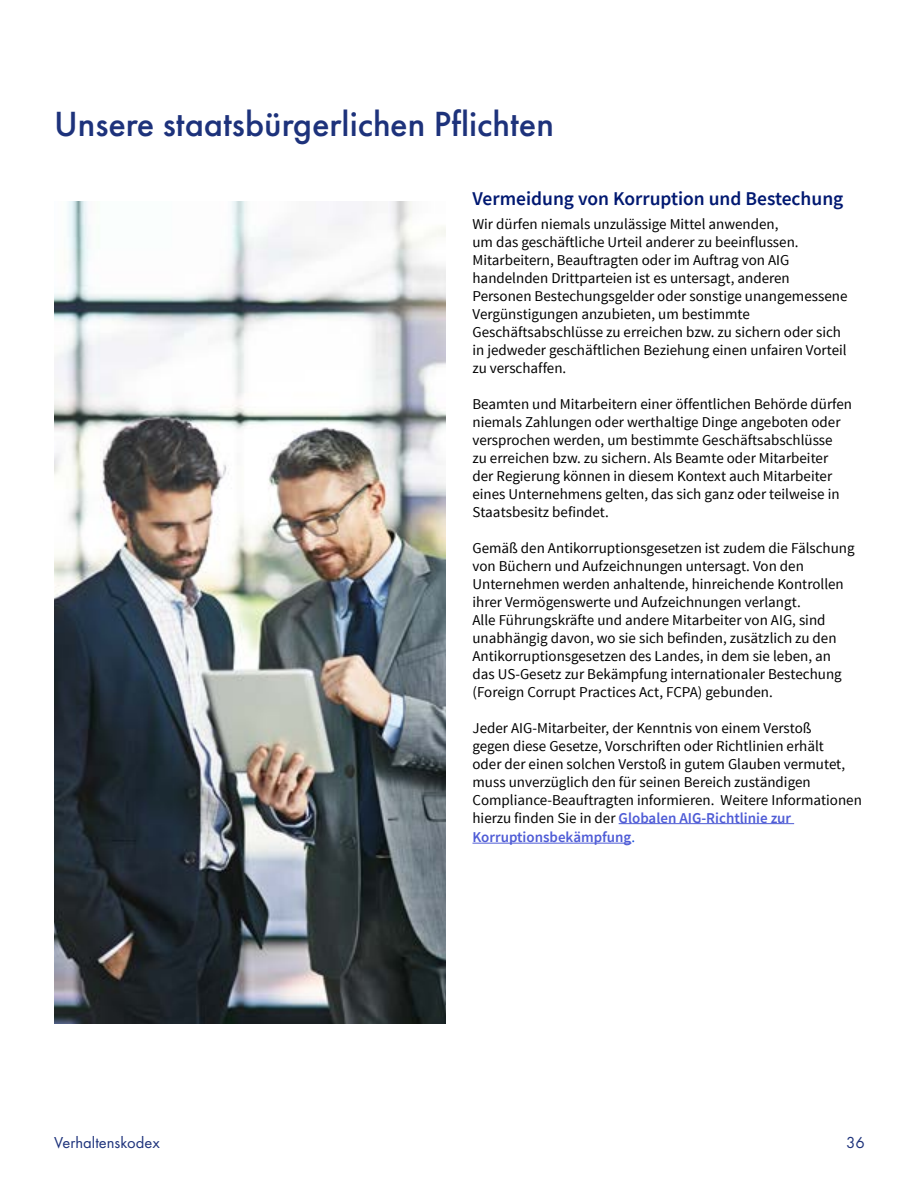
<style>
.page{position:relative;width:918px;height:1188px;background:#fff}
.page>*{position:absolute;margin:0;border:0;box-sizing:border-box;transform-origin:0 0}
.t1{font:500 36.3px "Futura PT";color:#1d327b}
.H2_Body_Copy_Titles{font:600 19.5px "Source Sans Pro";color:#001871}
.t2{font:16.5px "Futura PT";color:#1d327b}
.Sub_Bulllets_10_13{font:15px/18px "Source Sans Pro";color:#000}
.Sub_Bulllets_10_13-2{font:600 15px "Source Sans Pro";color:#4f5cd6}
.s1{font-weight:600;color:#4f5cd6}
.s2{font-weight:400;color:#1352de}
</style>
<div class="page">
<hr style="left:619px;top:823px;width:175px;height:1px;background:#4f5cd6">
<hr style="left:472px;top:843px;width:159px;height:1px;background:#4f5cd6">
<img style="left:54px;top:201px;width:392px;height:823px">
<h1 class="t1" style="left:54px;top:102px;width:502px">Unsere staatsbürgerlichen Pflichten</h1>
<h2 class="H2_Body_Copy_Titles" style="left:472px;top:185px;width:372px">Vermeidung von Korruption und Bestechung</h2>
<p class="Sub_Bulllets_10_13" style="left:472px;top:215px;width:376px">Wir dürfen niemals unzulässige Mittel anwenden,<br>um das geschäftliche Urteil anderer zu beeinflussen.<br>Mitarbeitern, Beauftragten oder im Auftrag von AIG handelnden Drittparteien ist es untersagt, anderen Personen Bestechungsgelder oder sonstige unangemessene Vergünstigungen anzubieten, um bestimmte Geschäftsabschlüsse zu erreichen bzw. zu sichern oder sich in jedweder geschäftlichen Beziehung einen unfairen Vorteil zu verschaffen.</p>
<p class="Sub_Bulllets_10_13" style="left:472px;top:395px;width:381px">Beamten und Mitarbeitern einer öffentlichen Behörde dürfen niemals Zahlungen oder werthaltige Dinge angeboten oder versprochen werden, um bestimmte Geschäftsabschlüsse<br>zu erreichen bzw. zu sichern. Als Beamte oder Mitarbeiter der Regierung können in diesem Kontext auch Mitarbeiter eines Unternehmens gelten, das sich ganz oder teilweise in Staatsbesitz befindet.</p>
<p class="Sub_Bulllets_10_13" style="left:472px;top:539px;width:384px">Gemäß den Antikorruptionsgesetzen ist zudem die Fälschung von Büchern und Aufzeichnungen untersagt. Von den Unternehmen werden anhaltende, hinreichende Kontrollen ihrer Vermögenswerte und Aufzeichnungen verlangt.<br>Alle Führungskräfte und andere Mitarbeiter von AIG, sind unabhängig davon, wo sie sich befinden, zusätzlich zu den Antikorruptionsgesetzen des Landes, in dem sie leben, an das US-Gesetz zur Bekämpfung internationaler Bestechung (Foreign Corrupt Practices Act, FCPA) gebunden.</p>
<p class="Sub_Bulllets_10_13" style="left:472px;top:719px;width:391px">Jeder AIG-Mitarbeiter, der Kenntnis von einem Verstoß<br>gegen diese Gesetze, Vorschriften oder Richtlinien erhält<br>oder der einen solchen Verstoß in gutem Glauben vermutet, muss unverzüglich den für seinen Bereich zuständigen Compliance-Beauftragten informieren. Weitere Informationen hierzu finden Sie in der <span class="s1">Globalen AIG-Richtlinie zur</span></p>
<p class="Sub_Bulllets_10_13-2" style="left:472px;top:827px;width:164px">Korruptionsbekämpfung<span class="s2">.</span></p>
<p class="t2" style="left:54px;top:1133px;width:107px">Verhaltenskodex</p>
<p class="t2" style="left:846px;top:1133px;width:20px">36</p>
</div>
